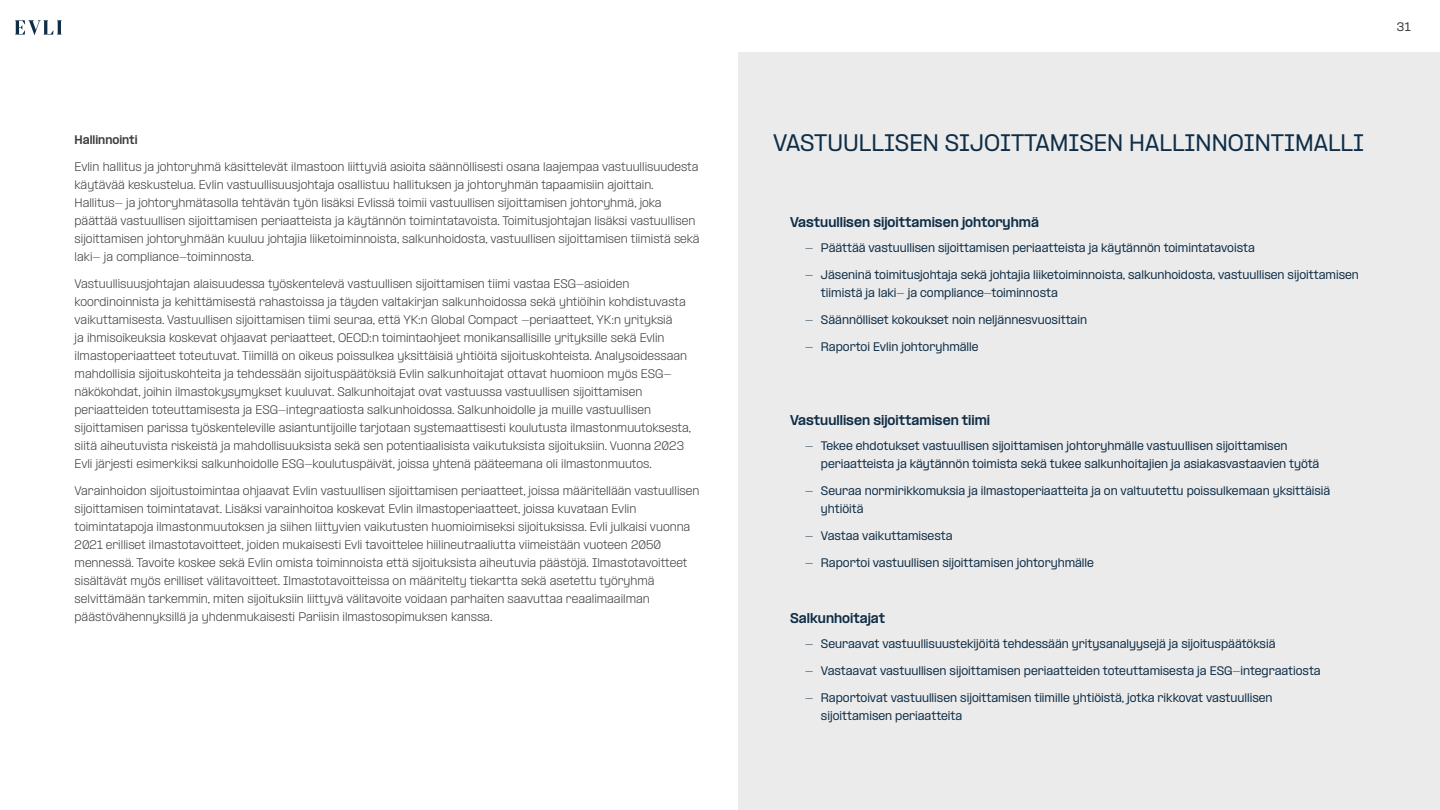
<style>
.page{position:relative;width:1440px;height:810px;background:#fff}
.page>*{position:absolute;margin:0;border:0;box-sizing:border-box;transform-origin:0 0}
.Otsikko{font:500 20.25px "PP Formula";color:#0f2d46}
.H2{font:800 12px "PP Formula";color:#0f2d46}
.Body_2023{font:300 10.5px/18px "PP Formula";color:#3c3c3c}
.Body_bullet_box{font:500 10.5px/18px "PP Formula";color:#0f2d46}
.Body_2023-2{font:800 10.5px "PP Formula";color:#3c3c3c}
.t1{font:500 10.5px "PP Formula";color:#3c3c3c}
.s1{font-weight:300}
</style>
<div class="page">
<div style="left:738px;top:52px;width:702px;height:758px;background:#ebebeb"></div>
<svg style="left:15px;top:20px;width:47px;height:15px"></svg>
<p class="Body_2023-2" style="left:75px;top:133px;width:65px">Hallinnointi</p>
<p class="Body_2023" style="left:75px;top:158px;width:627px">Evlin hallitus ja johtoryhmä käsittelevät ilmastoon liittyviä asioita säännöllisesti osana laajempaa vastuullisuudesta käytävää keskustelua. Evlin vastuullisuusjohtaja osallistuu hallituksen ja johtoryhmän tapaamisiin ajoittain.<br>Hallitus- ja johtoryhmätasolla tehtävän työn lisäksi Evlissä toimii vastuullisen sijoittamisen johtoryhmä, joka päättää vastuullisen sijoittamisen periaatteista ja käytännön toimintatavoista. Toimitusjohtajan lisäksi vastuullisen sijoittamisen johtoryhmään kuuluu johtajia liiketoiminnoista, salkunhoidosta, vastuullisen sijoittamisen tiimistä sekä laki- ja compliance-toiminnosta.</p>
<p class="Body_2023" style="left:75px;top:275px;width:618px">Vastuullisuusjohtajan alaisuudessa työskentelevä vastuullisen sijoittamisen tiimi vastaa ESG-asioiden koordinoinnista ja kehittämisestä rahastoissa ja täyden valtakirjan salkunhoidossa sekä yhtiöihin kohdistuvasta vaikuttamisesta. Vastuullisen sijoittamisen tiimi seuraa, että YK:n Global Compact -periaatteet, YK:n yrityksiä<br>ja ihmisoikeuksia koskevat ohjaavat periaatteet, OECD:n toimintaohjeet monikansallisille yrityksille sekä Evlin ilmastoperiaatteet toteutuvat. Tiimillä on oikeus poissulkea yksittäisiä yhtiöitä sijoituskohteista. Analysoidessaan mahdollisia sijoituskohteita ja tehdessään sijoituspäätöksiä Evlin salkunhoitajat ottavat huomioon myös ESG&shy;näkökohdat, joihin ilmastokysymykset kuuluvat. Salkunhoitajat ovat vastuussa vastuullisen sijoittamisen periaatteiden toteuttamisesta ja ESG-integraatiosta salkunhoidossa. Salkunhoidolle ja muille vastuullisen sijoittamisen parissa työskenteleville asiantuntijoille tarjotaan systemaattisesti koulutusta ilmastonmuutoksesta, siitä aiheutuvista riskeistä ja mahdollisuuksista sekä sen potentiaalisista vaikutuksista sijoituksiin. Vuonna 2023<br>Evli järjesti esimerkiksi salkunhoidolle ESG-koulutuspäivät, joissa yhtenä pääteemana oli ilmastonmuutos.</p>
<p class="Body_2023" style="left:75px;top:482px;width:626px">Varainhoidon sijoitustoimintaa ohjaavat Evlin vastuullisen sijoittamisen periaatteet, joissa määritellään vastuullisen sijoittamisen toimintatavat. Lisäksi varainhoitoa koskevat Evlin ilmastoperiaatteet, joissa kuvataan Evlin toimintatapoja ilmastonmuutoksen ja siihen liittyvien vaikutusten huomioimiseksi sijoituksissa. Evli julkaisi vuonna 2021 erilliset ilmastotavoitteet, joiden mukaisesti Evli tavoittelee hiilineutraaliutta viimeistään vuoteen 2050 mennessä. Tavoite koskee sekä Evlin omista toiminnoista että sijoituksista aiheutuvia päästöjä. Ilmastotavoitteet sisältävät myös erilliset välitavoitteet. Ilmastotavoitteissa on määritelty tiekartta sekä asetettu työryhmä selvittämään tarkemmin, miten sijoituksiin liittyvä välitavoite voidaan parhaiten saavuttaa reaalimaailman päästövähennyksillä ja yhdenmukaisesti Pariisin ilmastosopimuksen kanssa.</p>
<p class="t1" style="left:1397px;top:20px;width:15px">31</p>
<p class="Otsikko" style="left:773px;top:130px;width:592px">VASTUULLISEN SIJOITTAMISEN HALLINNOINTIMALLI</p>
<p class="H2" style="left:790px;top:214px;width:250px">Vastuullisen sijoittamisen johtoryhmä</p>
<p class="Body_bullet_box" style="left:805px;top:239px;width:451px"><span class="s1">-</span> Päättää vastuullisen sijoittamisen periaatteista ja käytännön toimintatavoista</p>
<p class="Body_bullet_box" style="left:821px;top:266px;width:539px;text-indent:-16px"><span class="s1">-</span> Jäseninä toimitusjohtaja sekä johtajia liiketoiminnoista, salkunhoidosta, vastuullisen sijoittamisen tiimistä ja laki- ja compliance-toiminnosta</p>
<p class="Body_bullet_box" style="left:805px;top:311px;width:283px"><span class="s1">-</span> Säännölliset kokoukset noin neljännesvuosittain</p>
<p class="Body_bullet_box" style="left:805px;top:338px;width:175px"><span class="s1">-</span> Raportoi Evlin johtoryhmälle</p>
<p class="H2" style="left:790px;top:412px;width:201px">Vastuullisen sijoittamisen tiimi</p>
<p class="Body_bullet_box" style="left:821px;top:437px;width:500px;text-indent:-16px"><span class="s1">-</span> Tekee ehdotukset vastuullisen sijoittamisen johtoryhmälle vastuullisen sijoittamisen periaatteista ja käytännön toimista sekä tukee salkunhoitajien ja asiakasvastaavien työtä</p>
<p class="Body_bullet_box" style="left:821px;top:482px;width:511px;text-indent:-16px"><span class="s1">-</span> Seuraa normirikkomuksia ja ilmastoperiaatteita ja on valtuutettu poissulkemaan yksittäisiä yhtiöitä</p>
<p class="Body_bullet_box" style="left:805px;top:527px;width:149px"><span class="s1">-</span> Vastaa vaikuttamisesta</p>
<p class="Body_bullet_box" style="left:805px;top:554px;width:290px"><span class="s1">-</span> Raportoi vastuullisen sijoittamisen johtoryhmälle</p>
<p class="H2" style="left:790px;top:610px;width:96px">Salkunhoitajat</p>
<p class="Body_bullet_box" style="left:805px;top:635px;width:472px"><span class="s1">-</span> Seuraavat vastuullisuustekijöitä tehdessään yritysanalyysejä ja sijoituspäätöksiä</p>
<p class="Body_bullet_box" style="left:805px;top:662px;width:517px"><span class="s1">-</span> Vastaavat vastuullisen sijoittamisen periaatteiden toteuttamisesta ja ESG-integraatiosta</p>
<p class="Body_bullet_box" style="left:821px;top:689px;width:453px;text-indent:-16px"><span class="s1">-</span> Raportoivat vastuullisen sijoittamisen tiimille yhtiöistä, jotka rikkovat vastuullisen sijoittamisen periaatteita</p>
</div>
